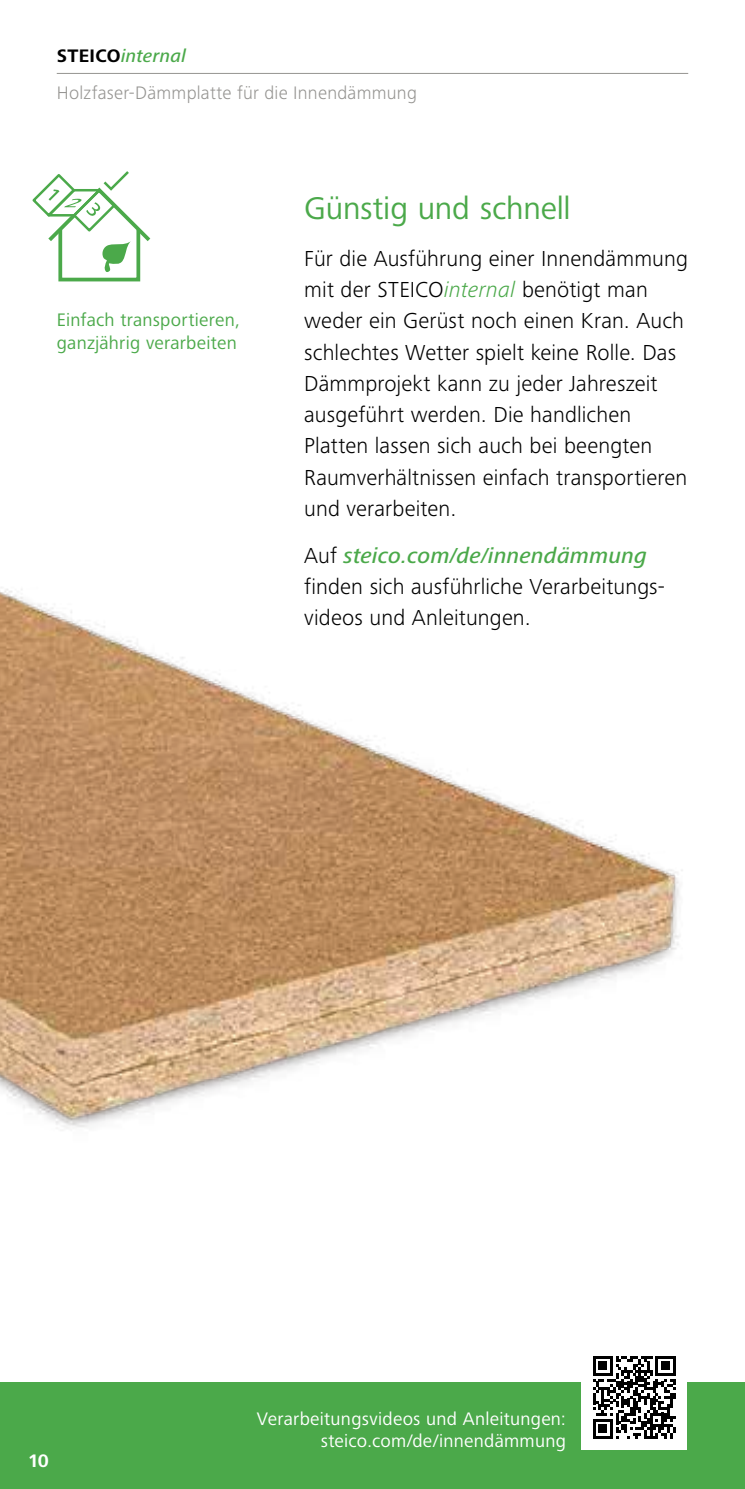
<style>
.page{position:relative;width:745px;height:1489px;background:#fff}
.page>*{position:absolute;margin:0;border:0;box-sizing:border-box;transform-origin:0 0}
.t1{font:32.5px "Frutiger Next LTW1 G";letter-spacing:-.005em;color:#4ba94a}
.t2{font:300 22.5px/31.2px "Frutiger Next LTW1 G";letter-spacing:.005em;color:#000}
.t3{font:18.75px/22.5px "Frutiger Next LTW1 G";letter-spacing:.015em;color:#fff;text-align:right}
.t4{font:18.75px/22.5px "Frutiger Next LTW1 G";letter-spacing:.01em;color:#4ba94a}
.t5{font:300 18.75px "Frutiger Next LTW1 G";letter-spacing:.01em;color:#959491}
.t6{font:italic 500 18.75px "Frutiger Next LTW1 G";letter-spacing:.02em;color:#4ba94a}
.t7{font:700 18.75px "Frutiger Next LTW1 G";color:#fff}
.s1{font-weight:700;font-style:normal;color:#000}
.s2{font-style:italic;color:#4ba94a}
.s3{font-weight:500;font-style:italic;color:#4ba94a}
</style>
<div class="page">
<div style="left:0;top:1382px;width:744px;height:106px;background:#4ba94a"></div>
<div style="left:58px;top:228px;width:82px;height:53px;border:4px solid #4ba94a"></div>
<svg style="left:32px;top:171px;width:119px;height:102px"></svg>
<img style="left:0;top:587px;width:683px;height:541px">
<div style="left:581px;top:1344px;width:105px;height:105px;background:#fff"></div>
<svg style="left:593px;top:1356px;width:82px;height:82px"></svg>
<hr style="left:57px;top:73px;width:630px;height:1px;background:#959491">
<p class="t6" style="left:57px;top:45px;width:131px"><span class="s1">STEICO</span>internal</p>
<p class="t5" style="left:57px;top:82px;width:361px">Holzfaser-Dämmplatte für die Innendämmung</p>
<p class="t4" style="left:57px;top:309px;width:185px">Einfach transportieren, ganzjährig verarbeiten</p>
<h1 class="t1" style="left:304px;top:189px;width:268px">Günstig und schnell</h1>
<p class="t2" style="left:304px;top:243px;width:385px">Für die Ausführung einer Innendämmung mit der STEICO<span class="s2">internal</span> benötigt man weder ein Gerüst noch einen Kran. Auch schlechtes Wetter spielt keine Rolle. Das Dämmprojekt kann zu jeder Jahreszeit ausgeführt werden. Die handlichen Platten lassen sich auch bei beengten Raumverhältnissen einfach transportieren und verarbeiten.</p>
<p class="t2" style="left:304px;top:539px;width:360px">Auf <span class="s3">steico.com/de/innendämmung </span>finden sich ausführliche Verarbeitungs&shy;videos und Anleitungen.</p>
<p class="t7" style="left:29px;top:1449px;width:21px">10</p>
<p class="t3" style="left:257px;top:1407px;width:310px">Verarbeitungsvideos und Anleitungen: steico.com/de/innendämmung</p>
</div>
